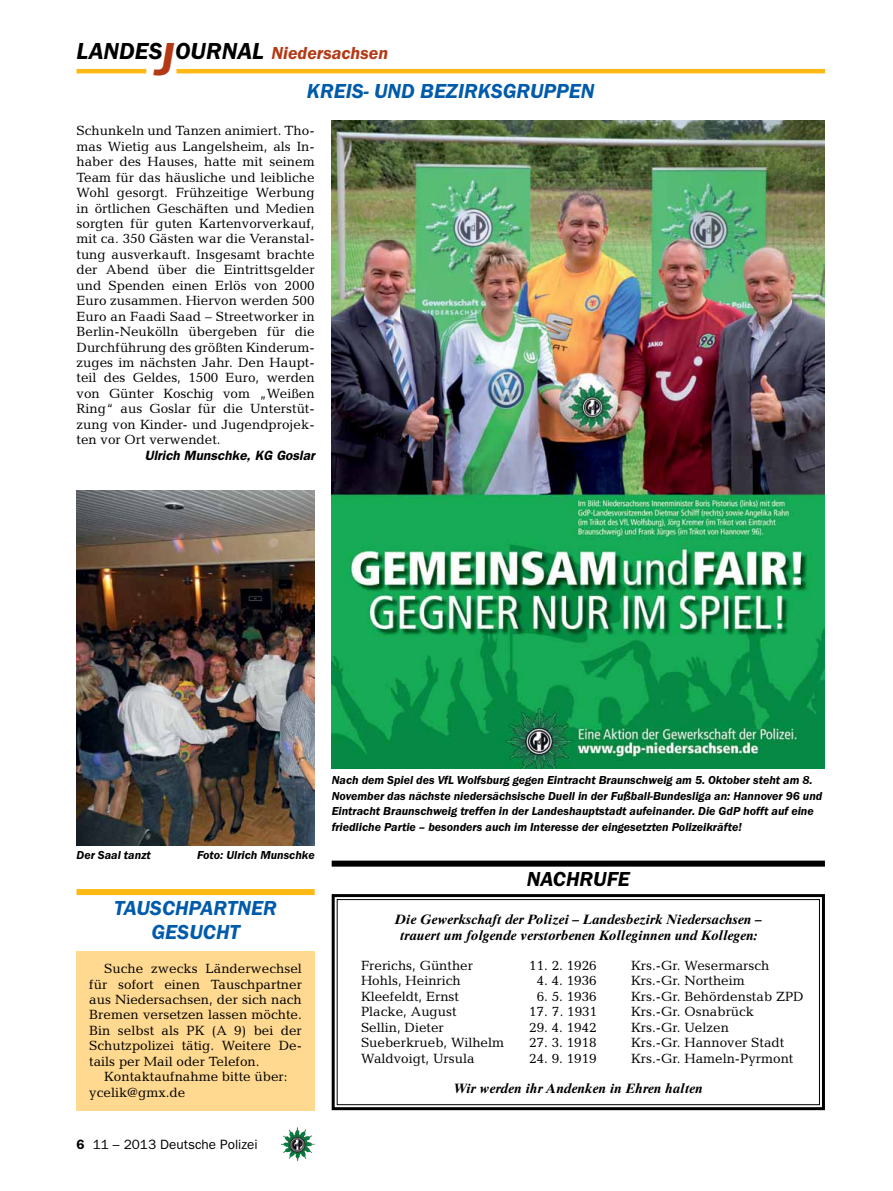
<style>
.page{position:relative;width:893px;height:1191px;background:#fff}
.page>*{position:absolute;margin:0;border:0;box-sizing:border-box;transform-origin:0 0}
.t1{font:italic 600 21px/24px "Franklin Gothic Itc T";color:#005baa;text-align:center}
.t2{font:italic 600 21px "Franklin Gothic Itc T";color:#000}
.t3{font:italic 600 18px "Franklin Gothic Itc T";color:#b33916}
.t4{font:13.5px/15.5px "Candida";color:#000;text-align:justify}
.t5{font:italic 700 13.5px/16.5px "Times Ten";color:#000;text-align:center}
.t6{font:13.5px "Franklin Gothic";color:#000}
.t7{font:italic 600 13.5px "Franklin Gothic";color:#000}
.t8{font:italic 600 12px/15.5px "Franklin Gothic Itc T";color:#000}
.s1{font-size:24px;color:#000}
.s2{font-size:48px}
.s3{font-weight:600}
</style>
<div class="page">
<hr style="left:77px;top:69px;width:69px;height:4px;background:#fdb913">
<hr style="left:176px;top:69px;width:649px;height:4px;background:#fdb913">
<img style="left:281px;top:1128px;width:16px;height:24px">
<img style="left:77px;top:491px;width:238px;height:354px">
<img style="left:332px;top:121px;width:493px;height:648px">
<svg style="left:331px;top:894px;width:494px;height:217px"></svg>
<div style="left:337px;top:899px;width:483px;height:206px;border:1px solid #000"></div>
<div style="left:332px;top:860px;width:493px;height:6px;background:#000"></div>
<div style="left:77px;top:951px;width:238px;height:159px;background:#ffd990"></div>
<div style="left:77px;top:889px;width:238px;height:6px;background:#fdb913"></div>
<h2 class="t3" style="left:77px;top:42px;width:313px"><span class="s1">LANDES</span><span class="s2">J</span><span class="s1">OURNAL</span> Niedersachsen</h2>
<h1 class="t1" style="left:307px;top:79px;width:82px">kreis- und</h1>
<h1 class="t1" style="left:420px;top:79px;width:111px">bezirksgruppen</h1>
<p class="t4" style="left:77px;top:123px;width:240px">Schunkeln und Tanzen animiert. Tho&shy;mas Wietig aus Langelsheim, als In&shy;haber des Hauses, hatte mit seinem Team für das häusliche und leibliche Wohl gesorgt. Frühzeitige Werbung in örtlichen Geschäften und Medien sorgten für guten Kartenvorverkauf, mit ca. 350 Gästen war die Veranstal&shy;tung ausverkauft. Insgesamt brachte der Abend über die Eintrittsgelder und Spenden einen Erlös von 2000<br>Euro zusammen. Hiervon werden 500<br>Euro an Faadi Saad – Streetworker in Berlin-Neukölln übergeben für die Durchführung des größten Kinderum&shy;zuges im nächsten Jahr. Den Haupt&shy;teil des Geldes, 1500 Euro, werden von Günter Koschig vom „Weißen Ring“ aus Goslar für die Unterstüt&shy;zung von Kinder- und Jugendprojek&shy;ten vor Ort verwendet.</p>
<p class="t7" style="left:145px;top:447px;width:171px">Ulrich Munschke, KG Goslar</p>
<p class="t8" style="left:77px;top:846px;width:76px">Der Saal tanzt</p>
<p class="t8" style="left:197px;top:846px;width:119px">Foto: Ulrich Munschke</p>
<h1 class="t1" style="left:114px;top:895px;width:164px">TAUSCHPARTNER gesucht</h1>
<p class="t4" style="left:89px;top:960px;width:214px;text-indent:15px">Suche zwecks Länderwechsel für sofort einen Tauschpartner aus Niedersachsen, der sich nach Bremen versetzen lassen möchte.<br>Bin selbst als PK (A 9) bei der Schutzpolizei tätig. Weitere De&shy;tails per Mail oder Telefon.</p>
<p class="t4" style="left:89px;top:1069px;width:200px;text-indent:15px">Kontaktaufnahme bitte über: ycelik@gmx.de</p>
<p class="t6" style="left:77px;top:1136px;width:183px"><span class="s3">6</span> 11 – 2013 Deutsche Polizei</p>
<p class="t8" style="left:332px;top:772px;width:492px">Nach dem Spiel des VfL Wolfsburg gegen Eintracht Braunschweig am 5. Oktober steht am 8.<br>November das nächste niedersächsische Duell in der Fußball-Bundesliga an: Hannover 96 und Eintracht Braunschweig treffen in der Landeshauptstadt aufeinander. Die GdP hofft auf eine friedliche Partie – besonders auch im Interesse der eingesetzten Polizeikräfte!</p>
<h1 class="t2" style="left:527px;top:867px;width:67px">Nachrufe</h1>
<p class="t5" style="left:395px;top:910px;width:369px">Die Gewerkschaft der Polizei – Landesbezirk Niedersachsen – trauert um folgende verstorbenen Kolleginnen und Kollegen:</p>
<p class="t4" style="left:361px;top:957px;width:114px">Frerichs, Günther</p>
<p class="t4" style="left:529px;top:957px;width:69px">11. 2. 1926</p>
<p class="t4" style="left:631px;top:957px;width:140px">Krs.-Gr. Wesermarsch</p>
<p class="t4" style="left:361px;top:973px;width:101px">Hohls, Heinrich</p>
<p class="t4" style="left:537px;top:973px;width:62px">4. 4. 1936</p>
<p class="t4" style="left:631px;top:973px;width:115px">Krs.-Gr. Northeim</p>
<p class="t4" style="left:361px;top:988px;width:100px">Kleefeldt, Ernst</p>
<p class="t4" style="left:537px;top:988px;width:62px">6. 5. 1936</p>
<p class="t4" style="left:631px;top:988px;width:174px">Krs.-Gr. Behördenstab ZPD</p>
<p class="t4" style="left:361px;top:1004px;width:97px">Placke, August</p>
<p class="t4" style="left:529px;top:1004px;width:70px">17. 7. 1931</p>
<p class="t4" style="left:631px;top:1004px;width:125px">Krs.-Gr. Osnabrück</p>
<p class="t4" style="left:361px;top:1019px;width:84px">Sellin, Dieter</p>
<p class="t4" style="left:529px;top:1019px;width:69px">29. 4. 1942</p>
<p class="t4" style="left:631px;top:1019px;width:99px">Krs.-Gr. Uelzen</p>
<p class="t4" style="left:361px;top:1034px;width:145px">Sueberkrueb, Wilhelm</p>
<p class="t4" style="left:529px;top:1034px;width:69px">27. 3. 1918</p>
<p class="t4" style="left:631px;top:1034px;width:155px">Krs.-Gr. Hannover Stadt</p>
<p class="t4" style="left:361px;top:1050px;width:115px">Waldvoigt, Ursula</p>
<p class="t4" style="left:529px;top:1050px;width:69px">24. 9. 1919</p>
<p class="t4" style="left:631px;top:1050px;width:164px">Krs.-Gr. Hameln-Pyrmont</p>
<p class="t5" style="left:454px;top:1080px;width:250px">Wir werden ihr Andenken in Ehren halten</p>
</div>
